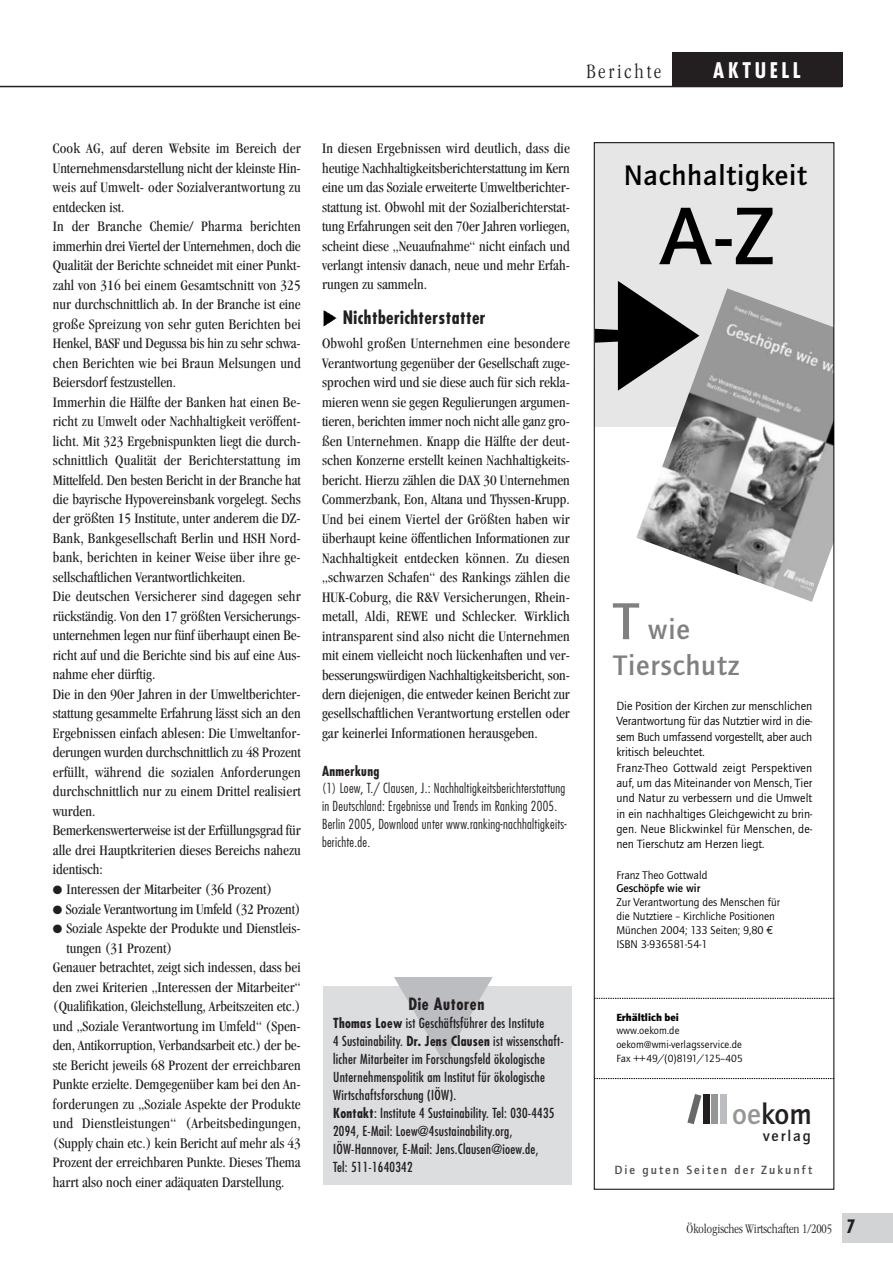
<style>
.page{position:relative;width:893px;height:1263px;background:#fff}
.page>*{position:absolute;margin:0;border:0;box-sizing:border-box;transform-origin:0 0}
.t1{font:700 84.6px "Quay Itc T";color:#000}
.t2{font:700 30px "Quay Itc T";color:#231f20}
.t3{font:700 29.25px/35.4px "Quay Itc T";letter-spacing:.03em;color:#808080}
.t4{font:700 29.25px "Quay Itc T";letter-spacing:.03em;color:#000}
.t5{font:300 condensed 21px "Garamond";letter-spacing:.135em;color:#231f20}
.t6{font:700 condensed 21px "Futura";letter-spacing:.17em;color:#fff}
.t7{font:700 condensed 18px "Futura";letter-spacing:.025em;color:#231f20}
.t8{font:700 condensed 16.5px "Futura";letter-spacing:.035em;color:#231f20}
.t9{font:700 15.6px "Quay Itc T";letter-spacing:.12em;color:#231f20}
.t10{font:condensed 15px/19.5px "Garamond";color:#231f20;text-align:justify}
.t11{font:condensed 13.5px/18px "Futura";letter-spacing:.02em;color:#231f20}
.t12{font:300 condensed 13.5px/18px "Futura";letter-spacing:.02em;color:#231f20}
.t13{font:300 condensed 13.5px "Garamond";color:#231f20}
.t14{font:700 condensed 13.5px "Futura";letter-spacing:.025em;color:#231f20}
.t15{font:12.3px/15.5px "Quay Itc T";color:#000}
.t16{font:700 12.3px "Quay Itc T";letter-spacing:.165em;color:#4d4d4d}
.t17{font:11.55px/13.8px "Quay Itc T";color:#000}
.t18{font:700 11.55px "Quay Itc T";color:#000}
.t19{font:10.8px/13.8px "Quay Itc T";letter-spacing:.01em;color:#000}
.t20{font:10.8px "Quay Itc T Blac";color:#000}
.s1{font-weight:700}
.s2{font-size:53.85px}
.s3{font-family:"Euro Mono"}
.s4{color:#949698}
.s5{font-family:"Futura";font-weight:700;font-size:18px}
</style>
<div class="page">
<div style="left:842px;top:1213px;width:50px;height:30px;background:#d1d3d4"></div>
<div style="left:672px;top:53px;width:170px;height:34px;background:#231f20"></div>
<hr style="left:0;top:86px;width:842px;height:1px;background:#231f20">
<img style="left:323px;top:311px;width:13px;height:15px">
<div style="left:323px;top:986px;width:248px;height:199px;background:#dcddde"></div>
<div style="left:594px;top:142px;width:240px;height:285px;background:#e6e6e6"></div>
<img style="left:636px;top:288px;width:199px;height:314px">
<hr style="left:834px;top:325px;width:3px;height:218px;background:#fff">
<div style="left:719px;top:1095px;width:7px;height:29px;background:#bbbdc0"></div>
<div style="left:711px;top:1095px;width:7px;height:29px;background:#949698"></div>
<div style="left:703px;top:1095px;width:6px;height:29px;background:#231f20"></div>
<svg style="left:687px;top:1094px;width:14px;height:30px"></svg>
<svg style="left:596px;top:1078px;width:236px;height:1px"></svg>
<svg style="left:596px;top:998px;width:236px;height:1px"></svg>
<svg style="left:593px;top:281px;width:106px;height:109px"></svg>
<h3 class="t5" style="left:586px;top:63px;width:76px">Berichte</h3>
<h3 class="t6" style="left:713px;top:61px;width:89px">AKTUELL</h3>
<p class="t10" style="left:53px;top:140px;width:249px;text-align:left">Cook AG, auf deren Website im Bereich der Unternehmensdarstellung nicht der kleinste Hin&shy;weis auf Umwelt- oder Sozialverantwortung zu entdecken ist.<br>In der Branche Chemie/ Pharma berichten immerhin drei Viertel der Unternehmen, doch die Qualität der Berichte schneidet mit einer Punkt&shy;zahl von 316 bei einem Gesamtschnitt von 325 nur durchschnittlich ab. In der Branche ist eine große Spreizung von sehr guten Berichten bei Henkel, BASF und Degussa bis hin zu sehr schwa&shy;chen Berichten wie bei Braun Melsungen und Beiersdorf festzustellen.<br>Immerhin die Hälfte der Banken hat einen Be&shy;richt zu Umwelt oder Nachhaltigkeit veröffent&shy;licht. Mit 323 Ergebnispunkten liegt die durch&shy;schnittlich Qualität der Berichterstattung im Mittelfeld. Den besten Bericht in der Branche hat die bayrische Hypovereinsbank vorgelegt. Sechs der größten 15 Institute, unter anderem die DZ-Bank, Bankgesellschaft Berlin und HSH Nord&shy;bank, berichten in keiner Weise über ihre ge&shy;sellschaftlichen Verantwortlichkeiten.<br>Die deutschen Versicherer sind dagegen sehr rückständig. Von den 17 größten Versicherungs&shy;unternehmen legen nur fünf überhaupt einen Be&shy;richt auf und die Berichte sind bis auf eine Aus&shy;nahme eher dürftig.<br>Die in den 90er Jahren in der Umweltberichter&shy;stattung gesammelte Erfahrung lässt sich an den Ergebnissen einfach ablesen: Die Umweltanfor&shy;derungen wurden durchschnittlich zu 48 Prozent erfüllt, während die sozialen Anforderungen durchschnittlich nur zu einem Drittel realisiert wurden.<br>Bemerkenswerterweise ist der Erfüllungsgrad für alle drei Hauptkriterien dieses Bereichs nahezu identisch:</p>
<p class="t10" style="left:53px;top:881px;width:221px">● Interessen der Mitarbeiter (36 Prozent)</p>
<p class="t10" style="left:53px;top:900px;width:249px">● Soziale Verantwortung im Umfeld (32 Prozent)</p>
<p class="t10" style="left:53px;top:920px;width:249px">● Soziale Aspekte der Produkte und Dienstleis-</p>
<p class="t10" style="left:66px;top:939px;width:107px">tungen (31 Prozent)</p>
<p class="t10" style="left:53px;top:959px;width:249px">Genauer betrachtet, zeigt sich indessen, dass bei</p>
<p class="t10" style="left:53px;top:978px;width:249px">den zwei Kriterien „Interessen der Mitarbeiter“</p>
<p class="t10" style="left:53px;top:998px;width:249px">(Qualifikation, Gleichstellung, Arbeitszeiten etc.)</p>
<p class="t10" style="left:53px;top:1017px;width:249px">und „Soziale Verantwortung im Umfeld“ (Spen-</p>
<p class="t10" style="left:53px;top:1037px;width:249px">den, Antikorruption, Verbandsarbeit etc.) der be-</p>
<p class="t10" style="left:53px;top:1056px;width:249px">ste Bericht jeweils 68 Prozent der erreichbaren</p>
<p class="t10" style="left:53px;top:1076px;width:249px">Punkte erzielte. Demgegenüber kam bei den An-</p>
<p class="t10" style="left:53px;top:1095px;width:249px">forderungen zu „Soziale Aspekte der Produkte</p>
<p class="t10" style="left:53px;top:1115px;width:249px">und Dienstleistungen“ (Arbeitsbedingungen,</p>
<p class="t10" style="left:53px;top:1134px;width:249px">(Supply chain etc.) kein Bericht auf mehr als 43</p>
<p class="t10" style="left:53px;top:1154px;width:249px">Prozent der erreichbaren Punkte. Dieses Thema</p>
<p class="t10" style="left:53px;top:1173px;width:233px">harrt also noch einer adäquaten Darstellung.</p>
<p class="t10" style="left:322px;top:140px;width:249px">In diesen Ergebnissen wird deutlich, dass die heutige Nachhaltigkeitsberichterstattung im Kern eine um das Soziale erweiterte Umweltberichter&shy;stattung ist. Obwohl mit der Sozialberichterstat&shy;tung Erfahrungen seit den 70er Jahren vorliegen, scheint diese „Neuaufnahme“ nicht einfach und verlangt intensiv danach, neue und mehr Erfah&shy;rungen zu sammeln.</p>
<p class="t7" style="left:343px;top:309px;width:144px">Nichtberichterstatter</p>
<p class="t10" style="left:322px;top:335px;width:249px">Obwohl großen Unternehmen eine besondere Verantwortung gegenüber der Gesellschaft zuge&shy;sprochen wird und sie diese auch für sich rekla&shy;mieren wenn sie gegen Regulierungen argumen&shy;tieren, berichten immer noch nicht alle ganz gro&shy;ßen Unternehmen. Knapp die Hälfte der deut&shy;schen Konzerne erstellt keinen Nachhaltigkeits&shy;bericht. Hierzu zählen die DAX 30 Unternehmen Commerzbank, Eon, Altana und Thyssen-Krupp.<br>Und bei einem Viertel der Größten haben wir überhaupt keine öffentlichen Informationen zur Nachhaltigkeit entdecken können. Zu diesen „schwarzen Schafen“ des Rankings zählen die HUK-Coburg, die R&amp;V Versicherungen, Rhein&shy;metall, Aldi, REWE und Schlecker. Wirklich intransparent sind also nicht die Unternehmen mit einem vielleicht noch lückenhaften und ver&shy;besserungswürdigen Nachhaltigkeitsbericht, son&shy;dern diejenigen, die entweder keinen Bericht zur gesellschaftlichen Verantwortung erstellen oder gar keinerlei Informationen herausgeben.</p>
<p class="t14" style="left:322px;top:765px;width:59px">Anmerkung</p>
<p class="t12" style="left:322px;top:780px;width:246px">(1) Loew, T./ Clausen, J.: Nachhaltigkeitsberichterstattung in Deutschland: Ergebnisse und Trends im Ranking 2005.<br>Berlin 2005, Download unter www.ranking-nachhaltigkeits&shy;berichte.de.</p>
<p class="t8" style="left:408px;top:997px;width:77px">Die Autoren</p>
<p class="t11" style="left:333px;top:1033px;width:232px">4 Sustainability. <span class="s1">Dr. Jens Clausen</span> ist wissenschaft&shy;licher Mitarbeiter im Forschungsfeld ökologische Unternehmenspolitik am Institut für ökologische Wirtschaftsforschung (IÖW).<br><span class="s1">Kontakt</span>: Institute 4 Sustainability. Tel: 030-4435<br>2094, E-Mail: Loew@4sustainability.org, IÖW-Hannover, E-Mail: Jens.Clausen@ioew.de,<br>Tel: 511-1640342</p>
<p class="t11" style="left:333px;top:1015px;width:213px"><span class="s1">Thomas Loew</span> ist Geschäftsführer des Institute</p>
<h3 class="t4" style="left:624px;top:164px;width:184px">Nachhaltigkeit</h3>
<h1 class="t1" style="left:660px;top:204px;width:116px">A-Z</h1>
<h3 class="t3" style="left:613px;top:614px;width:127px"><span class="s2">T</span> wie<br>Tierschutz</h3>
<p class="t15" style="left:616px;top:699px;width:197px">Die Position der Kirchen zur menschlichen Verantwortung für das Nutztier wird in die&shy;sem Buch umfassend vorgestellt, aber auch kritisch beleuchtet.<br>Franz-Theo Gottwald zeigt Perspektiven auf, um das Miteinander von Mensch, Tier und Natur zu verbessern und die Umwelt in ein nachhaltiges Gleichgewicht zu brin&shy;gen. Neue Blickwinkel für Menschen, de&shy;nen Tierschutz am Herzen liegt.</p>
<p class="t17" style="left:616px;top:869px;width:93px">Franz Theo Gottwald</p>
<p class="t18" style="left:616px;top:884px;width:85px">Geschöpfe wie wir</p>
<p class="t17" style="left:616px;top:896px;width:165px">Zur Verantwortung des Menschen für die Nutztiere – Kirchliche Positionen<br>München 2004; 133 Seiten; 9,80 <span class="s3">€<br></span>ISBN 3-936581-54-1</p>
<p class="t20" style="left:616px;top:1013px;width:64px">Erhältlich bei</p>
<p class="t19" style="left:616px;top:1025px;width:128px">www.oekom.de oekom@wmi-verlagsservice.de<br>Fax ++49/(0)8191/125--405</p>
<h2 class="t2" style="left:732px;top:1103px;width:81px"><span class="s4">oe</span>kom</h2>
<p class="t9" style="left:762px;top:1130px;width:49px">verlag</p>
<p class="t16" style="left:614px;top:1165px;width:199px">Die guten Seiten der Zukunft</p>
<p class="t13" style="left:686px;top:1223px;width:170px">Ökologisches Wirtschaften 1/2005 <span class="s5">7</span></p>
</div>
